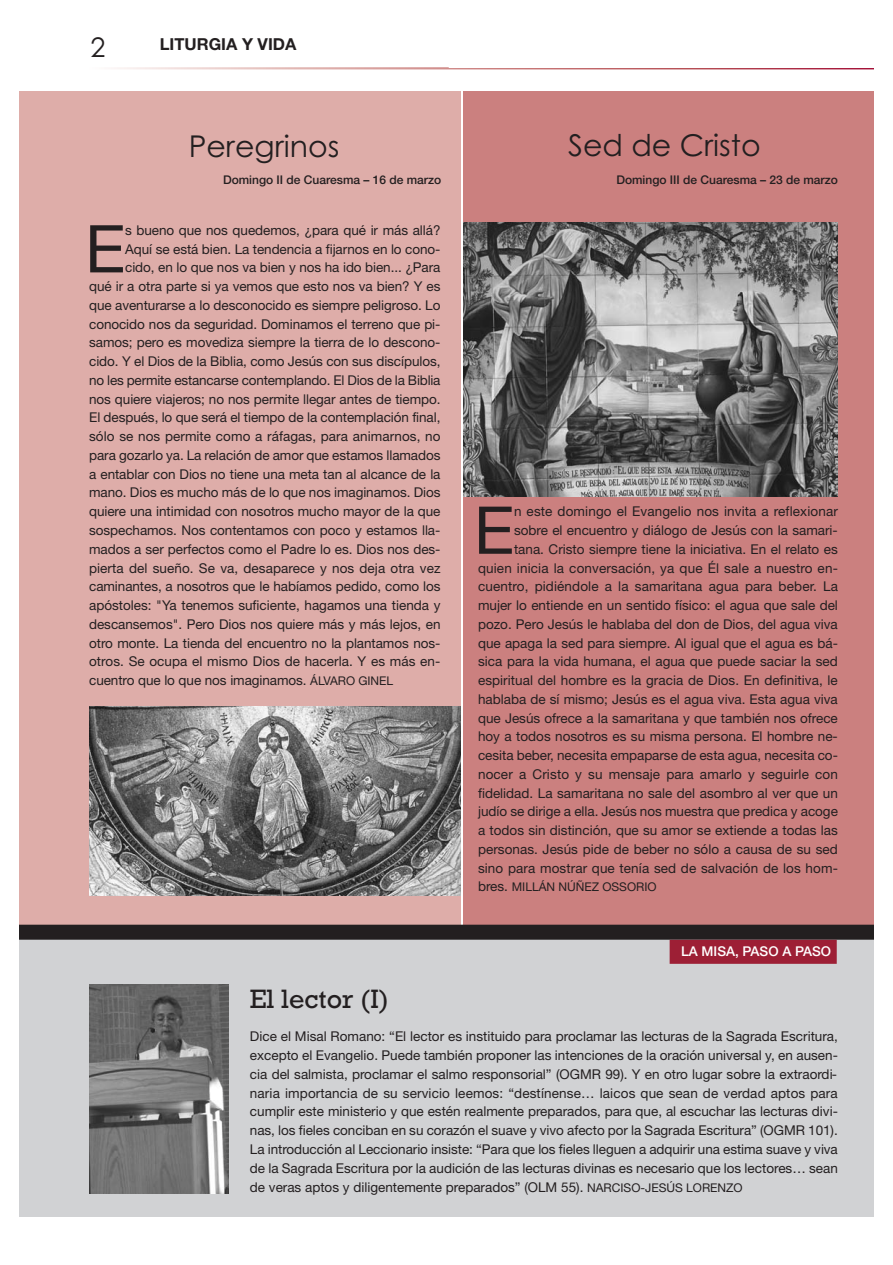
<style>
.page{position:relative;width:893px;height:1265px;background:#fff}
.page>*{position:absolute;margin:0;border:0;box-sizing:border-box;transform-origin:0 0}
.t1{font:66px "Helvetica Neue";color:#231f20}
.t2{font:30px "Century Gothic";color:#231f20}
.t3{font:27px "Rockwell";color:#231f20}
.t4{font:27px "Century Gothic";color:#231f20}
.t5{font:700 16.5px "Helvetica Neue";color:#231f20}
.t6{font:13.5px/18.8px "Helvetica Neue";color:#231f20;text-align:justify}
.t7{font:500 13.5px "Helvetica Neue";color:#fff}
.t8{font:500 12px "Helvetica Neue";color:#231f20}
.t9{font:12px "Helvetica Neue";color:#231f20}
.s1{font-size:12px}
.s2{font-size:13.5px}
</style>
<div class="page">
<div style="left:20px;top:930px;width:853px;height:286px;background:#d1d2d4"></div>
<div style="left:463px;top:91px;width:410px;height:837px;background:#cb807f"></div>
<img style="left:117px;top:67px;width:756px;height:2px">
<div style="left:20px;top:91px;width:440px;height:837px;background:#deada9"></div>
<img style="left:89px;top:985px;width:139px;height:208px">
<img style="left:89px;top:706px;width:371px;height:189px">
<img style="left:463px;top:223px;width:374px;height:273px">
<div style="left:20px;top:924px;width:853px;height:15px;background:#231f20"></div>
<div style="left:669px;top:939px;width:167px;height:24px;background:#9d1f35"></div>
<h3 class="t4" style="left:91px;top:37px;width:16px">2</h3>
<p class="t5" style="left:160px;top:38px;width:138px">LITURGIA Y VIDA</p>
<h2 class="t2" style="left:189px;top:135px;width:152px">Peregrinos</h2>
<p class="t8" style="left:223px;top:176px;width:220px">Domingo II de Cuaresma – 16 de marzo</p>
<h1 class="t1" style="left:85px;top:225px;width:42px">E</h1>
<p class="t6" style="left:125px;top:222px;width:317px">s bueno que nos quedemos, ¿para qué ir más allá?</p>
<p class="t6" style="left:125px;top:241px;width:317px">Aquí se está bien. La tendencia a fijarnos en lo cono-</p>
<p class="t6" style="left:125px;top:259px;width:317px">cido, en lo que nos va bien y nos ha ido bien... ¿Para</p>
<p class="t6" style="left:89px;top:278px;width:353px">qué ir a otra parte si ya vemos que esto nos va bien? Y es</p>
<p class="t6" style="left:89px;top:297px;width:353px">que aventurarse a lo desconocido es siempre peligroso. Lo</p>
<p class="t6" style="left:89px;top:316px;width:353px">conocido nos da seguridad. Dominamos el terreno que pi-</p>
<p class="t6" style="left:89px;top:334px;width:353px">samos; pero es movediza siempre la tierra de lo descono-</p>
<p class="t6" style="left:89px;top:353px;width:353px">cido. Y el Dios de la Biblia, como Jesús con sus discípulos,</p>
<p class="t6" style="left:89px;top:372px;width:353px">no les permite estancarse contemplando. El Dios de la Biblia</p>
<p class="t6" style="left:89px;top:391px;width:353px">nos quiere viajeros; no nos permite llegar antes de tiempo.</p>
<p class="t6" style="left:89px;top:409px;width:353px">El después, lo que será el tiempo de la contemplación final,</p>
<p class="t6" style="left:89px;top:428px;width:353px">sólo se nos permite como a ráfagas, para animarnos, no</p>
<p class="t6" style="left:89px;top:447px;width:353px">para gozarlo ya. La relación de amor que estamos llamados</p>
<p class="t6" style="left:89px;top:466px;width:353px">a entablar con Dios no tiene una meta tan al alcance de la</p>
<p class="t6" style="left:89px;top:484px;width:353px">mano. Dios es mucho más de lo que nos imaginamos. Dios</p>
<p class="t6" style="left:89px;top:503px;width:353px">quiere una intimidad con nosotros mucho mayor de la que</p>
<p class="t6" style="left:89px;top:522px;width:353px">sospechamos. Nos contentamos con poco y estamos lla-</p>
<p class="t6" style="left:89px;top:541px;width:353px">mados a ser perfectos como el Padre lo es. Dios nos des-</p>
<p class="t6" style="left:89px;top:559px;width:353px">pierta del sueño. Se va, desaparece y nos deja otra vez</p>
<p class="t6" style="left:89px;top:578px;width:353px">caminantes, a nosotros que le habíamos pedido, como los</p>
<p class="t6" style="left:89px;top:597px;width:353px">apóstoles: "Ya tenemos suficiente, hagamos una tienda y</p>
<p class="t6" style="left:89px;top:616px;width:353px">descansemos". Pero Dios nos quiere más y más lejos, en</p>
<p class="t6" style="left:89px;top:634px;width:353px">otro monte. La tienda del encuentro no la plantamos nos-</p>
<p class="t6" style="left:89px;top:653px;width:353px">otros. Se ocupa el mismo Dios de hacerla. Y es más en-</p>
<p class="t6" style="left:89px;top:672px;width:305px">cuentro que lo que nos imaginamos. <span class="s1">ÁLVARO GINEL</span></p>
<h3 class="t3" style="left:250px;top:989px;width:141px">El lector (I)</h3>
<h2 class="t2" style="left:568px;top:134px;width:194px">Sed de Cristo</h2>
<p class="t8" style="left:616px;top:175px;width:223px">Domingo III de Cuaresma – 23 de marzo</p>
<p class="t6" style="left:478px;top:503px;width:361px;text-align:right">n este domingo el Evangelio nos invita a reflexionar sobre el encuentro y diálogo de Jesús con la samari-<br>tana. Cristo siempre tiene la iniciativa. En el relato es quien inicia la conversación, ya que Él sale a nuestro en&shy;cuentro, pidiéndole a la samaritana agua para beber. La mujer lo entiende en un sentido físico: el agua que sale del pozo. Pero Jesús le hablaba del don de Dios, del agua viva que apaga la sed para siempre. Al igual que el agua es bá&shy;sica para la vida humana, el agua que puede saciar la sed espiritual del hombre es la gracia de Dios. En definitiva, le hablaba de sí mismo; Jesús es el agua viva. Esta agua viva que Jesús ofrece a la samaritana y que también nos ofrece hoy a todos nosotros es su misma persona. El hombre ne&shy;cesita beber, necesita empaparse de esta agua, necesita co&shy;nocer a Cristo y su mensaje para amarlo y seguirle con fidelidad. La samaritana no sale del asombro al ver que un judío se dirige a ella. Jesús nos muestra que predica y acoge a todos sin distinción, que su amor se extiende a todas las personas. Jesús pide de beber no sólo a causa de su sed sino para mostrar que tenía sed de salvación de los hom-</p>
<p class="t9" style="left:478px;top:882px;width:180px"><span class="s2">bres.</span> MILLÁN NÚÑEZ OSSORIO</p>
<h1 class="t1" style="left:474px;top:506px;width:42px">E</h1>
<p class="t7" style="left:681px;top:946px;width:151px">LA MISA, PASO A PASO</p>
<p class="t6" style="left:250px;top:1028px;width:589px">Dice el Misal Romano: “El lector es instituido para proclamar las lecturas de la Sagrada Escritura, excepto el Evangelio. Puede también proponer las intenciones de la oración universal y, en ausen&shy;cia del salmista, proclamar el salmo responsorial” (OGMR 99). Y en otro lugar sobre la extraordi&shy;naria importancia de su servicio leemos: “destínense… laicos que sean de verdad aptos para cumplir este ministerio y que estén realmente preparados, para que, al escuchar las lecturas divi&shy;nas, los fieles conciban en su corazón el suave y vivo afecto por la Sagrada Escritura” (OGMR 101).<br>La introducción al Leccionario insiste: “Para que los fieles lleguen a adquirir una estima suave y viva de la Sagrada Escritura por la audición de las lecturas divinas es necesario que los lectores… sean de veras aptos y diligentemente preparados” (OLM 55). <span class="s1">NARCISO-JESÚS LORENZO</span></p>
</div>
